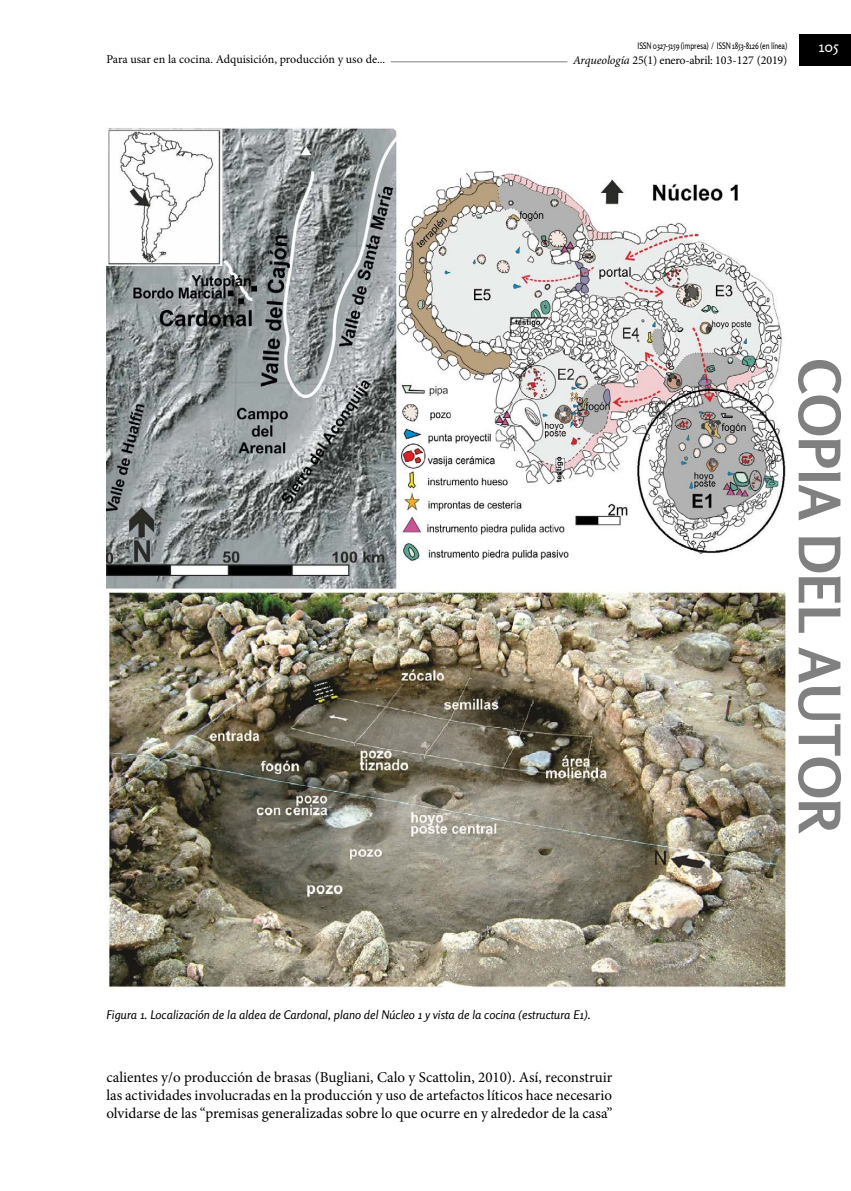
<style>
.page{position:relative;width:851px;height:1191px;background:#fff}
.page>*{position:absolute;margin:0;border:0;box-sizing:border-box;transform-origin:0 0}
.t1{font:700 57px "Rosario";color:#808080}
.t2{font:15px/18px "Minion Pro";color:#000;text-align:justify}
.t3{font:15px "Rosario";color:#fff}
.t4{font:12px "Minion Pro";letter-spacing:-.005em;color:#000}
.t5{font:italic 12px "Rosario";color:#000}
.t6{font:9px "Rosario";letter-spacing:-.02em;color:#000;scale:.8 1}
.s1{font-style:italic}
</style>
<div class="page">
<hr style="left:112px;top:61px;width:616px;height:1px;background:#808285">
<div style="left:567px;top:53px;width:220px;height:15px;background:#fff"></div>
<div style="left:799px;top:35px;width:51px;height:31px;background:#000"></div>
<div style="left:106px;top:52px;width:284px;height:15px;background:#fff"></div>
<img style="left:106px;top:128px;width:681px;height:860px">
<p class="t4" style="left:106px;top:51px;width:280px">Para usar en la cocina. Adquisición, producción y uso de...</p>
<p class="t6" style="left:637px;top:41px;width:188px">ISSN 0327-5159 (impresa) / ISSN 1853-8126 (en línea)</p>
<p class="t4" style="left:573px;top:52px;width:216px"><span class="s1">Arqueología</span> 25(1) enero-abril: 103-127 (2019)</p>
<p class="t3" style="left:818px;top:38px;width:22px">105</p>
<p class="t5" style="left:106px;top:1008px;width:486px">Figura 1. Localización de la aldea de Cardonal, plano del Núcleo 1 y vista de la cocina (estructura E1).</p>
<p class="t2" style="left:106px;top:1068px;width:507px">calientes y/o producción de brasas (Bugliani, Calo y Scattolin, 2010). Así, reconstruir las actividades involucradas en la producción y uso de artefactos líticos hace necesario olvidarse de las “premisas generalizadas sobre lo que ocurre en y alrededor de la casa”</p>
<h1 class="t1" style="left:853px;top:359px;width:476px;rotate:90deg">COPIA DEL AUTOR</h1>
</div>
